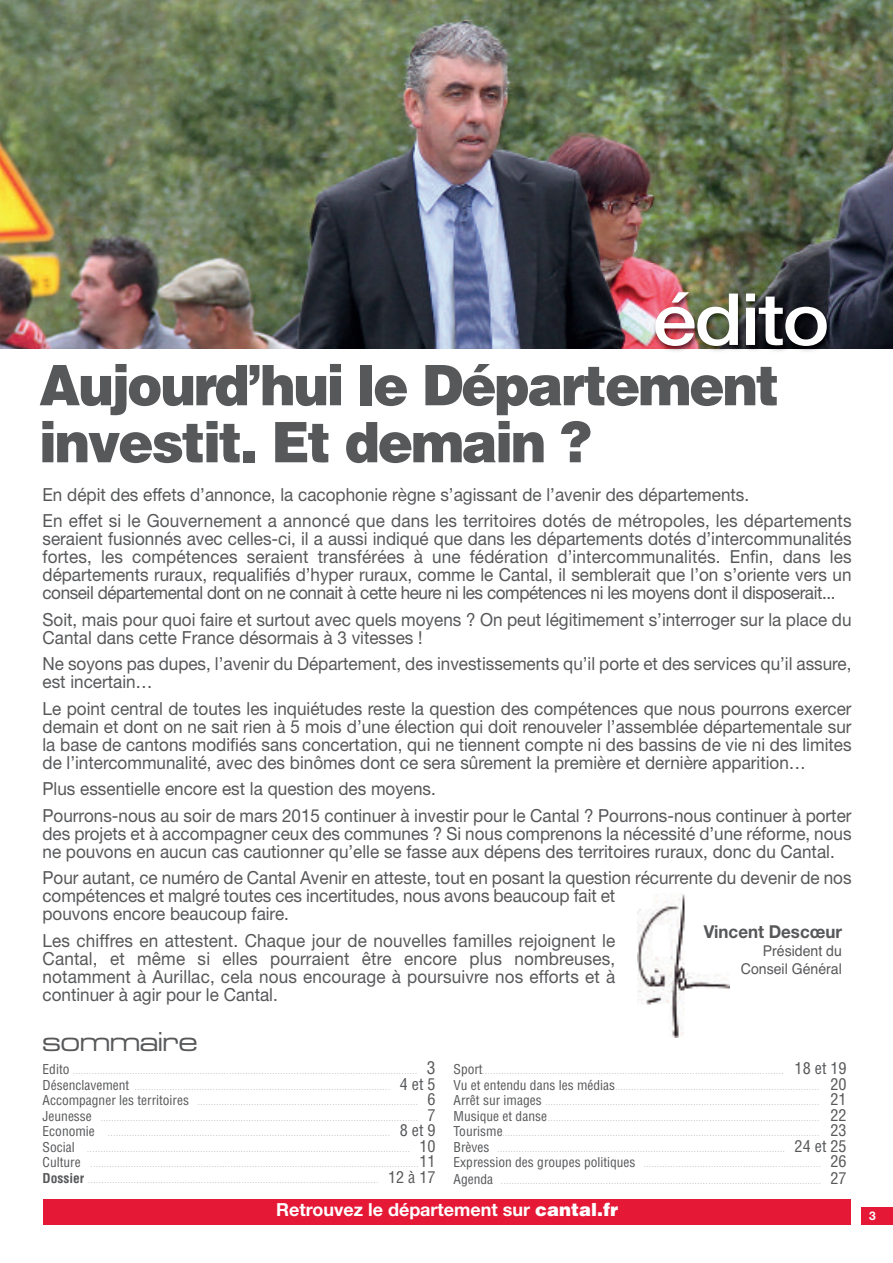
<style>
.page{position:relative;width:893px;height:1263px;background:#fff}
.page>*{position:absolute;margin:0;border:0;box-sizing:border-box;transform-origin:0 0}
.t1{font:500 72px "Helvetica Neue";letter-spacing:-.025em;color:#fff;scale:1.1 1}
.t2{font:900 55.95px/57px "Helvetica";letter-spacing:-.04em;color:#57585a;scale:.95 1}
.t3{font:28.5px "Microgramma D Medi Exte";letter-spacing:.005em;color:#57585a}
.t4{font:18px/18px "Helvetica Neue";color:#57585a;scale:.95 1}
.t5{font:700 18px "Helvetica Neue";color:#fff}
.t6{font:700 17.85px "Helvetica Neue";color:#57585a;scale:.95 1}
.t7{font:condensed 17.25px "Helvetica";color:#57585a}
.t8{font:condensed 15.9px "Helvetica";color:#57585a}
.t9{font:14.85px/17.9px "Helvetica";color:#57585a;text-align:right;scale:.95 1}
.t10{font:condensed 13.2px "Helvetica";color:#57585a}
.t11{font:700 condensed 13.2px "Helvetica";color:#57585a}
.t12{font:700 12px "Helvetica Neue";color:#fff}
.t13{font:condensed 5.25px "Helvetica";color:#57585a}
.s1{font-family:"Helvetica";font-weight:900}
</style>
<div class="page">
<div style="left:862px;top:1208px;width:31px;height:17px;background:#e51836"></div>
<div style="left:43px;top:1199px;width:808px;height:25px;background:#e51836"></div>
<img style="left:1px;top:0;width:892px;height:349px">
<img style="left:564px;top:264px;width:313px;height:87px">
<img style="left:637px;top:894px;width:93px;height:144px">
<h1 class="t1" style="left:652px;top:261px;width:162px">édito</h1>
<h2 class="t2" style="left:39px;top:357px;width:781px">Aujourd’hui le Département investit. Et demain ?</h2>
<p class="t4" style="left:43px;top:482px;width:853px;line-height:26.5px">En dépit des effets d’annonce, la cacophonie règne s’agissant de l’avenir des départements.<br>En effet si le Gouvernement a annoncé que dans les territoires dotés de métropoles, les départements</p>
<p class="t4" style="left:43px;top:531px;width:853px;text-align:justify">seraient fusionnés avec celles-ci, il a aussi indiqué que dans les départements dotés d’intercommunalités fortes, les compétences seraient transférées à une fédération d’intercommunalités. Enfin, dans les départements ruraux, requalifiés d’hyper ruraux, comme le Cantal, il semblerait que l’on s’oriente vers un conseil départemental dont on ne connait à cette heure ni les compétences ni les moyens dont il disposerait...</p>
<p class="t4" style="left:43px;top:611px;width:853px">Soit, mais pour quoi faire et surtout avec quels moyens ? On peut légitimement s’interroger sur la place du<br>Cantal dans cette France désormais à 3 vitesses !</p>
<p class="t4" style="left:43px;top:656px;width:853px">Ne soyons pas dupes, l’avenir du Département, des investissements qu’il porte et des services qu’il assure, est incertain…</p>
<p class="t4" style="left:43px;top:700px;width:853px;text-align:justify">Le point central de toutes les inquiétudes reste la question des compétences que nous pourrons exercer demain et dont on ne sait rien à 5 mois d’une élection qui doit renouveler l’assemblée départementale sur la base de cantons modifiés sans concertation, qui ne tiennent compte ni des bassins de vie ni des limites de l’intercommunalité, avec des binômes dont ce sera sûrement la première et dernière apparition…</p>
<p class="t4" style="left:43px;top:777px;width:853px;line-height:26.5px">Plus essentielle encore est la question des moyens.<br>Pourrons-nous au soir de mars 2015 continuer à investir pour le Cantal ? Pourrons-nous continuer à porter</p>
<p class="t4" style="left:43px;top:825px;width:853px">des projets et à accompagner ceux des communes ? Si nous comprenons la nécessité d’une réforme, nous ne pouvons en aucun cas cautionner qu’elle se fasse aux dépens des territoires ruraux, donc du Cantal.</p>
<p class="t4" style="left:43px;top:870px;width:853px">Pour autant, ce numéro de Cantal Avenir en atteste, tout en posant la question récurrente du devenir de nos compétences et malgré toutes ces incertitudes, nous avons beaucoup fait et<br>pouvons encore beaucoup faire.</p>
<p class="t4" style="left:43px;top:932px;width:604px;text-align:justify">Les chiffres en attestent. Chaque jour de nouvelles familles rejoignent le Cantal, et même si elles pourraient être encore plus nombreuses, notamment à Aurillac, cela nous encourage à poursuivre nos efforts et à continuer à agir pour le Cantal.</p>
<p class="t6" style="left:704px;top:926px;width:147px">Vincent Descœur</p>
<p class="t9" style="left:741px;top:942px;width:108px">Président du<br>Conseil Général</p>
<h3 class="t3" style="left:42px;top:1024px;width:156px">sommaire</h3>
<p class="t10" style="left:43px;top:1062px;width:28px">Edito</p>
<p class="t13" style="left:73px;top:1069px;width:345px">. . . . . . . . . . . . . . . . . . . . . . . . . . . . . . . . . . . . . . . . . . . . . . . . . . . . . . . . . . . . . . . . . . . . . . . . . . . . . . . . . . . . . . . . . . . . . . . . . . . . . . . . . . . . . . . . . . . . . . . . . . . . . . . .</p>
<p class="t7" style="left:427px;top:1058px;width:10px">3</p>
<p class="t10" style="left:43px;top:1077px;width:88px">Désenclavement</p>
<p class="t13" style="left:135px;top:1085px;width:256px">. . . . . . . . . . . . . . . . . . . . . . . . . . . . . . . . . . . . . . . . . . . . . . . . . . . . . . . . . . . . . . . . . . . . . . . . . . . . . . . . . . . . . . . . . . . . . . .</p>
<p class="t8" style="left:400px;top:1075px;width:37px">4et5</p>
<p class="t10" style="left:43px;top:1093px;width:148px">Accompagner les territoires</p>
<p class="t13" style="left:198px;top:1100px;width:221px">. . . . . . . . . . . . . . . . . . . . . . . . . . . . . . . . . . . . . . . . . . . . . . . . . . . . . . . . . . . . . . . . . . . . . . . . . . . . . . . . . .</p>
<p class="t8" style="left:428px;top:1090px;width:10px">6</p>
<p class="t10" style="left:43px;top:1108px;width:51px">Jeunesse</p>
<p class="t13" style="left:101px;top:1116px;width:318px">. . . . . . . . . . . . . . . . . . . . . . . . . . . . . . . . . . . . . . . . . . . . . . . . . . . . . . . . . . . . . . . . . . . . . . . . . . . . . . . . . . . . . . . . . . . . . . . . . . . . . . . . . . . . . . . . . . . . . .</p>
<p class="t8" style="left:428px;top:1106px;width:10px">7</p>
<p class="t10" style="left:43px;top:1124px;width:54px">Economie</p>
<p class="t13" style="left:108px;top:1131px;width:283px">. . . . . . . . . . . . . . . . . . . . . . . . . . . . . . . . . . . . . . . . . . . . . . . . . . . . . . . . . . . . . . . . . . . . . . . . . . . . . . . . . . . . . . . . . . . . . . . . . . . . . . . . .</p>
<p class="t8" style="left:400px;top:1121px;width:37px">8et9</p>
<p class="t10" style="left:43px;top:1139px;width:34px">Social</p>
<p class="t13" style="left:88px;top:1147px;width:323px">. . . . . . . . . . . . . . . . . . . . . . . . . . . . . . . . . . . . . . . . . . . . . . . . . . . . . . . . . . . . . . . . . . . . . . . . . . . . . . . . . . . . . . . . . . . . . . . . . . . . . . . . . . . . . . . . . . . . . . . .</p>
<p class="t8" style="left:419px;top:1137px;width:18px">10</p>
<p class="t10" style="left:43px;top:1155px;width:40px">Culture</p>
<p class="t13" style="left:91px;top:1162px;width:329px">. . . . . . . . . . . . . . . . . . . . . . . . . . . . . . . . . . . . . . . . . . . . . . . . . . . . . . . . . . . . . . . . . . . . . . . . . . . . . . . . . . . . . . . . . . . . . . . . . . . . . . . . . . . . . . . . . . . . . . . . . .</p>
<p class="t8" style="left:419px;top:1152px;width:18px">11</p>
<p class="t11" style="left:43px;top:1171px;width:43px">Dossier</p>
<p class="t13" style="left:89px;top:1178px;width:291px">. . . . . . . . . . . . . . . . . . . . . . . . . . . . . . . . . . . . . . . . . . . . . . . . . . . . . . . . . . . . . . . . . . . . . . . . . . . . . . . . . . . . . . . . . . . . . . . . . . . . . . . . . . . .</p>
<p class="t8" style="left:388px;top:1168px;width:49px">12 à 17</p>
<p class="t10" style="left:454px;top:1062px;width:31px">Sport</p>
<p class="t13" style="left:483px;top:1069px;width:302px">. . . . . . . . . . . . . . . . . . . . . . . . . . . . . . . . . . . . . . . . . . . . . . . . . . . . . . . . . . . . . . . . . . . . . . . . . . . . . . . . . . . . . . . . . . . . . . . . . . . . . . . . . . . . . . . .</p>
<p class="t8" style="left:795px;top:1059px;width:54px">18 et 19</p>
<p class="t10" style="left:454px;top:1077px;width:163px">Vu et entendu dans les médias</p>
<p class="t13" style="left:616px;top:1085px;width:205px">. . . . . . . . . . . . . . . . . . . . . . . . . . . . . . . . . . . . . . . . . . . . . . . . . . . . . . . . . . . . . . . . . . . . . . . . . . . .</p>
<p class="t8" style="left:830px;top:1075px;width:18px">20</p>
<p class="t10" style="left:454px;top:1093px;width:90px">Arrêt sur images</p>
<p class="t13" style="left:546px;top:1100px;width:275px">. . . . . . . . . . . . . . . . . . . . . . . . . . . . . . . . . . . . . . . . . . . . . . . . . . . . . . . . . . . . . . . . . . . . . . . . . . . . . . . . . . . . . . . . . . . . . . . . . . . . . .</p>
<p class="t8" style="left:830px;top:1090px;width:18px">21</p>
<p class="t10" style="left:454px;top:1108px;width:95px">Musique et danse</p>
<p class="t13" style="left:548px;top:1116px;width:272px">. . . . . . . . . . . . . . . . . . . . . . . . . . . . . . . . . . . . . . . . . . . . . . . . . . . . . . . . . . . . . . . . . . . . . . . . . . . . . . . . . . . . . . . . . . . . . . . . . . . . .</p>
<p class="t8" style="left:830px;top:1106px;width:18px">22</p>
<p class="t10" style="left:454px;top:1124px;width:51px">Tourisme</p>
<p class="t13" style="left:503px;top:1131px;width:318px">. . . . . . . . . . . . . . . . . . . . . . . . . . . . . . . . . . . . . . . . . . . . . . . . . . . . . . . . . . . . . . . . . . . . . . . . . . . . . . . . . . . . . . . . . . . . . . . . . . . . . . . . . . . . . . . . . . . . . .</p>
<p class="t8" style="left:830px;top:1121px;width:18px">23</p>
<p class="t10" style="left:454px;top:1139px;width:37px">Brèves</p>
<p class="t13" style="left:498px;top:1147px;width:288px">. . . . . . . . . . . . . . . . . . . . . . . . . . . . . . . . . . . . . . . . . . . . . . . . . . . . . . . . . . . . . . . . . . . . . . . . . . . . . . . . . . . . . . . . . . . . . . . . . . . . . . . . . . .</p>
<p class="t8" style="left:795px;top:1137px;width:54px">24 et 25</p>
<p class="t10" style="left:454px;top:1155px;width:184px">Expression des groupes politiques</p>
<p class="t13" style="left:644px;top:1162px;width:178px">. . . . . . . . . . . . . . . . . . . . . . . . . . . . . . . . . . . . . . . . . . . . . . . . . . . . . . . . . . . . . . . . . .</p>
<p class="t8" style="left:830px;top:1152px;width:18px">26</p>
<p class="t10" style="left:454px;top:1171px;width:41px">Agenda</p>
<p class="t13" style="left:501px;top:1179px;width:321px">. . . . . . . . . . . . . . . . . . . . . . . . . . . . . . . . . . . . . . . . . . . . . . . . . . . . . . . . . . . . . . . . . . . . . . . . . . . . . . . . . . . . . . . . . . . . . . . . . . . . . . . . . . . . . . . . . . . . . . .</p>
<p class="t8" style="left:830px;top:1169px;width:18px">27</p>
<p class="t5" style="left:276px;top:1203px;width:344px">Retrouvez le département sur <span class="s1">cantal.fr</span></p>
<p class="t12" style="left:869px;top:1211px;width:8px">3</p>
</div>
